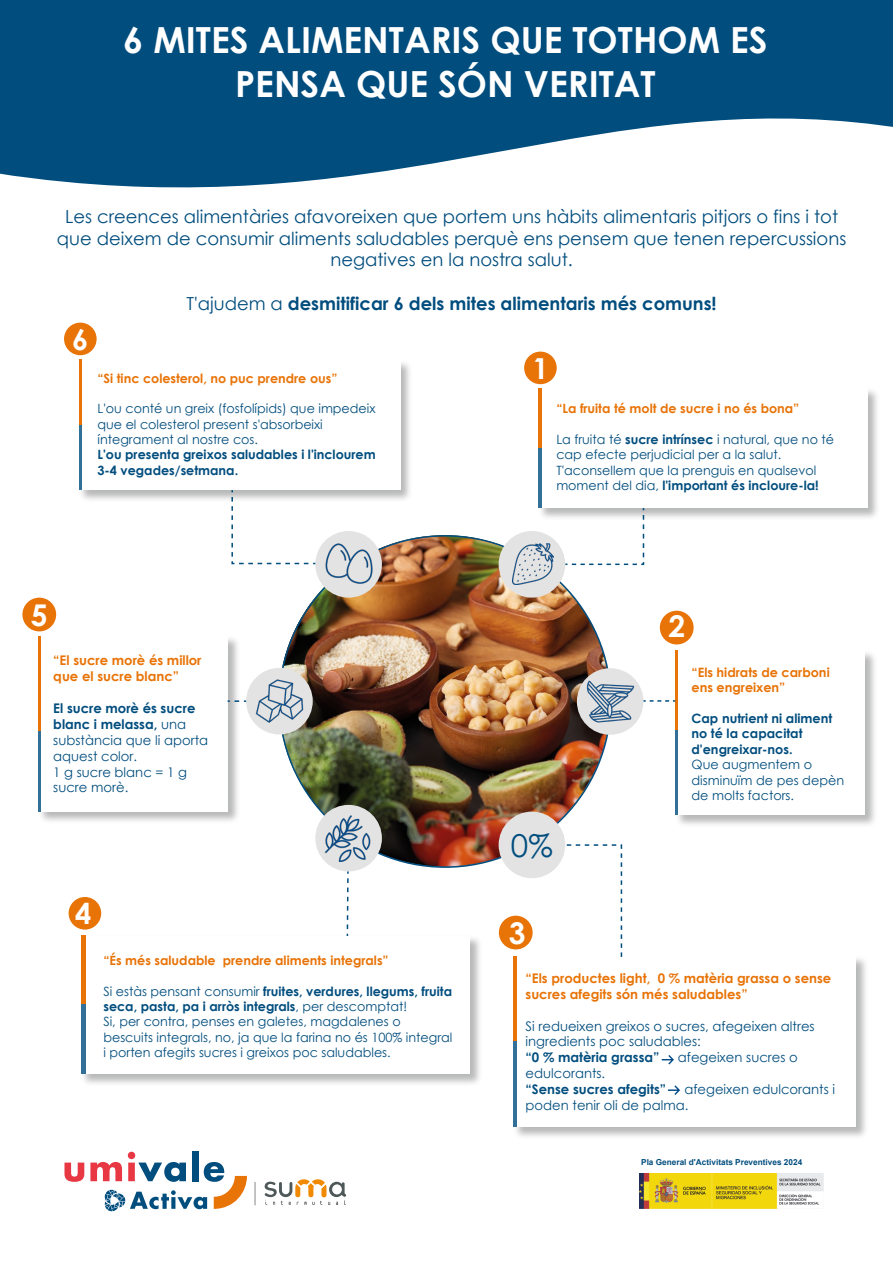
<style>
.page{position:relative;width:893px;height:1263px;background:#fff}
.page>*{position:absolute;margin:0;border:0;box-sizing:border-box;transform-origin:0 0}
.t1{font:700 36px/43.2px "Century Gothic";color:#fff;text-align:center}
.t2{font:31.5px "Century Gothic";color:#004d7e}
.t3{font:700 30px "Century Gothic";color:#fff}
.t4{font:700 28.95px "Century Gothic";color:#fff}
.t5{font:18px/21.6px "Century Gothic";color:#004d7e;text-align:center}
.t6{font:700 18px "Century Gothic";color:#004d7e}
.t7{font:13.2px/15.9px "Century Gothic";color:#004d7e}
.t8{font:700 13.2px/15.9px "Century Gothic";color:#e87307}
.t9{font:700 13.2px "Century Gothic";color:#004d7e}
.t10{font:700 12.9px/15.5px "Century Gothic";color:#004d7e}
.t11{font:12.9px/15.5px "Century Gothic";color:#004d7e}
.t12{font:700 12.9px/15.5px "Century Gothic";color:#e87307}
.t13{font:12.75px/15.3px "Century Gothic";color:#004d7e}
.t14{font:700 12.75px "Century Gothic";color:#e87307}
.t15{font:700 12.75px/15.3px "Century Gothic";color:#004d7e}
.t16{font:700 8.25px "Arial";color:#004d7e}
.s1{font-weight:400}
.s2{font-weight:700}
</style>
<div class="page">
<img style="left:279px;top:535px;width:331px;height:331px;border-radius:166px">
<svg style="left:265px;top:1179px;width:81px;height:26px"></svg>
<svg style="left:255px;top:1182px;width:1px;height:23px"></svg>
<svg style="left:64px;top:1162px;width:20px;height:20px"></svg>
<div style="left:192px;top:1151px;width:7px;height:30px;background:#004d7e"></div>
<svg style="left:90px;top:1152px;width:157px;height:59px"></svg>
<img style="left:640px;top:1173px;width:183px;height:35px">
<svg style="left:0;top:0;width:893px;height:188px;fill:#004d7e"></svg>
<img style="left:538px;top:388px;width:339px;height:130px">
<div style="left:539px;top:388px;width:328px;height:120px;background:#fff"></div>
<hr style="left:539px;top:388px;width:3px;height:67px;background:#e87307">
<hr style="left:539px;top:448px;width:3px;height:60px;background:#337098">
<div style="left:524px;top:352px;width:33px;height:32px;background:#e87307;border-radius:50%"></div>
<img style="left:516px;top:958px;width:350px;height:179px">
<div style="left:513px;top:956px;width:343px;height:171px;background:#fff"></div>
<hr style="left:513px;top:956px;width:4px;height:85px;background:#e87307">
<hr style="left:513px;top:1041px;width:4px;height:86px;background:#337098">
<div style="left:499px;top:916px;width:34px;height:33px;background:#e87307;border-radius:50%"></div>
<img style="left:41px;top:638px;width:197px;height:183px">
<div style="left:38px;top:636px;width:190px;height:176px;background:#fff"></div>
<hr style="left:38px;top:636px;width:2px;height:95px;background:#e87307">
<hr style="left:38px;top:731px;width:2px;height:81px;background:#337098">
<div style="left:22px;top:598px;width:34px;height:33px;background:#e87307;border-radius:50%"></div>
<img style="left:81px;top:935px;width:399px;height:149px">
<div style="left:81px;top:936px;width:389px;height:138px;background:#fff"></div>
<hr style="left:81px;top:936px;width:4px;height:69px;background:#e87307">
<hr style="left:81px;top:1005px;width:4px;height:69px;background:#337098">
<div style="left:69px;top:897px;width:32px;height:32px;background:#e87307;border-radius:50%"></div>
<img style="left:79px;top:359px;width:331px;height:141px">
<div style="left:79px;top:360px;width:321px;height:130px;background:#fff"></div>
<hr style="left:79px;top:360px;width:3px;height:91px;background:#e87307">
<hr style="left:79px;top:425px;width:3px;height:65px;background:#337098">
<div style="left:64px;top:323px;width:33px;height:32px;background:#e87307;border-radius:50%"></div>
<div style="left:577px;top:668px;width:66px;height:67px;background:#e3e3e3;border-radius:50%"></div>
<div style="left:246px;top:668px;width:67px;height:66px;background:#e3e3e3;border-radius:50%"></div>
<div style="left:499px;top:812px;width:66px;height:66px;background:#e3e3e3;border-radius:50%"></div>
<div style="left:315px;top:805px;width:67px;height:66px;background:#e3e3e3;border-radius:50%"></div>
<img style="left:255px;top:676px;width:49px;height:49px">
<img style="left:675px;top:650px;width:200px;height:175px">
<div style="left:676px;top:650px;width:189px;height:165px;background:#fff"></div>
<hr style="left:676px;top:650px;width:2px;height:96px;background:#e87307">
<hr style="left:676px;top:731px;width:2px;height:84px;background:#337098">
<div style="left:660px;top:611px;width:34px;height:33px;background:#e87307;border-radius:50%"></div>
<div style="left:315px;top:531px;width:67px;height:67px;background:#e3e3e3;border-radius:50%"></div>
<svg style="left:565px;top:508px;width:80px;height:58px"></svg>
<svg style="left:643px;top:700px;width:32px;height:2px"></svg>
<svg style="left:564px;top:844px;width:59px;height:113px"></svg>
<svg style="left:346px;top:871px;width:3px;height:65px"></svg>
<img style="left:325px;top:539px;width:48px;height:49px">
<img style="left:587px;top:677px;width:48px;height:46px">
<img style="left:325px;top:815px;width:46px;height:46px">
<svg style="left:231px;top:490px;width:84px;height:75px"></svg>
<svg style="left:228px;top:700px;width:18px;height:2px"></svg>
<svg style="left:662px;top:1055px;width:12px;height:9px"></svg>
<svg style="left:668px;top:1085px;width:12px;height:10px"></svg>
<div style="left:499px;top:531px;width:66px;height:67px;background:#e3e3e3;border-radius:50%"></div>
<img style="left:513px;top:544px;width:41px;height:41px">
<h1 class="t1" style="left:123px;top:17px;width:646px">6 MITES ALIMENTARIS QUE TOTHOM ES<br>PENSA QUE SÓN VERITAT</h1>
<h3 class="t5" style="left:57px;top:206px;width:791px">Les creences alimentàries afavoreixen que portem uns hàbits alimentaris pitjors o fins i tot que deixem de consumir aliments saludables perquè ens pensem que tenen repercussions negatives en la nostra salut.</h3>
<h3 class="t6" style="left:187px;top:289px;width:532px"><span class="s1">T'ajudem a</span> desmitificar 6 dels mites alimentaris més comuns!</h3>
<h3 class="t4" style="left:72px;top:317px;width:18px">6</h3>
<p class="t14" style="left:97px;top:368px;width:241px">“Si tinc colesterol, no puc prendre ous”</p>
<p class="t13" style="left:97px;top:401px;width:280px">L'ou conté un greix (fosfolípids) que impedeix que el colesterol present s'absorbeixi íntegrament al nostre cos.</p>
<p class="t15" style="left:97px;top:446px;width:280px">L'ou presenta greixos saludables i l'inclourem<br>3-4 vegades/setmana.</p>
<h3 class="t3" style="left:31px;top:592px;width:18px">5</h3>
<p class="t8" style="left:53px;top:652px;width:150px">“El sucre morè és millor que el sucre blanc”</p>
<p class="t7" style="left:53px;top:700px;width:156px"><span class="s2">El sucre morè és sucre blanc i melassa,</span> una substància que li aporta aquest color.<br>1 g sucre blanc = 1 g sucre morè.</p>
<h3 class="t4" style="left:75px;top:892px;width:18px">4</h3>
<p class="t14" style="left:103px;top:951px;width:287px">“És més saludable prendre aliments integrals”</p>
<p class="t13" style="left:103px;top:983px;width:351px">Si estàs pensant consumir <span class="s2">fruites, verdures, llegums, fruita seca, pasta, pa i arròs integrals</span>, per descomptat!<br>Si, per contra, penses en galetes, magdalenes o bescuits integrals, no, ja que la farina no és 100% integral i porten afegits sucres i greixos poc saludables.</p>
<h3 class="t4" style="left:532px;top:346px;width:18px">1</h3>
<p class="t14" style="left:556px;top:399px;width:245px">“La fruita té molt de sucre i no és bona”</p>
<p class="t13" style="left:556px;top:431px;width:279px">La fruita té <span class="s2">sucre intrínsec</span> i natural, que no té cap efecte perjudicial per a la salut.<br>T'aconsellem que la prenguis en qualsevol moment del dia, <span class="s2">l'important és incloure-la!</span></p>
<h3 class="t3" style="left:668px;top:604px;width:18px">2</h3>
<p class="t12" style="left:691px;top:664px;width:140px">“Els hidrats de carboni ens engreixen”</p>
<p class="t10" style="left:691px;top:710px;width:142px">Cap nutrient ni aliment no té la capacitat d'engreixar-nos.</p>
<p class="t11" style="left:691px;top:757px;width:154px">Que augmentem o disminuïm de pes depèn de molts factors.</p>
<h2 class="t2" style="left:511px;top:824px;width:43px">0%</h2>
<h3 class="t3" style="left:509px;top:910px;width:18px">3</h3>
<p class="t8" style="left:526px;top:969px;width:307px">“Els productes light, 0 % matèria grassa o sense sucres afegits són més saludables”</p>
<p class="t7" style="left:526px;top:1017px;width:291px">Si redueixen greixos o sucres, afegeixen altres ingredients poc saludables:</p>
<p class="t9" style="left:526px;top:1047px;width:135px">“0 % matèria grassa”</p>
<p class="t7" style="left:678px;top:1049px;width:122px">afegeixen sucres o</p>
<p class="t7" style="left:526px;top:1065px;width:81px">edulcorants.</p>
<p class="t9" style="left:526px;top:1079px;width:142px">“Sense sucres afegits”</p>
<p class="t7" style="left:526px;top:1081px;width:311px;text-indent:159px">afegeixen edulcorants i poden tenir oli de palma.</p>
<p class="t16" style="left:641px;top:1157px;width:163px">Pla General d'Activitats Preventives 2024</p>
</div>
